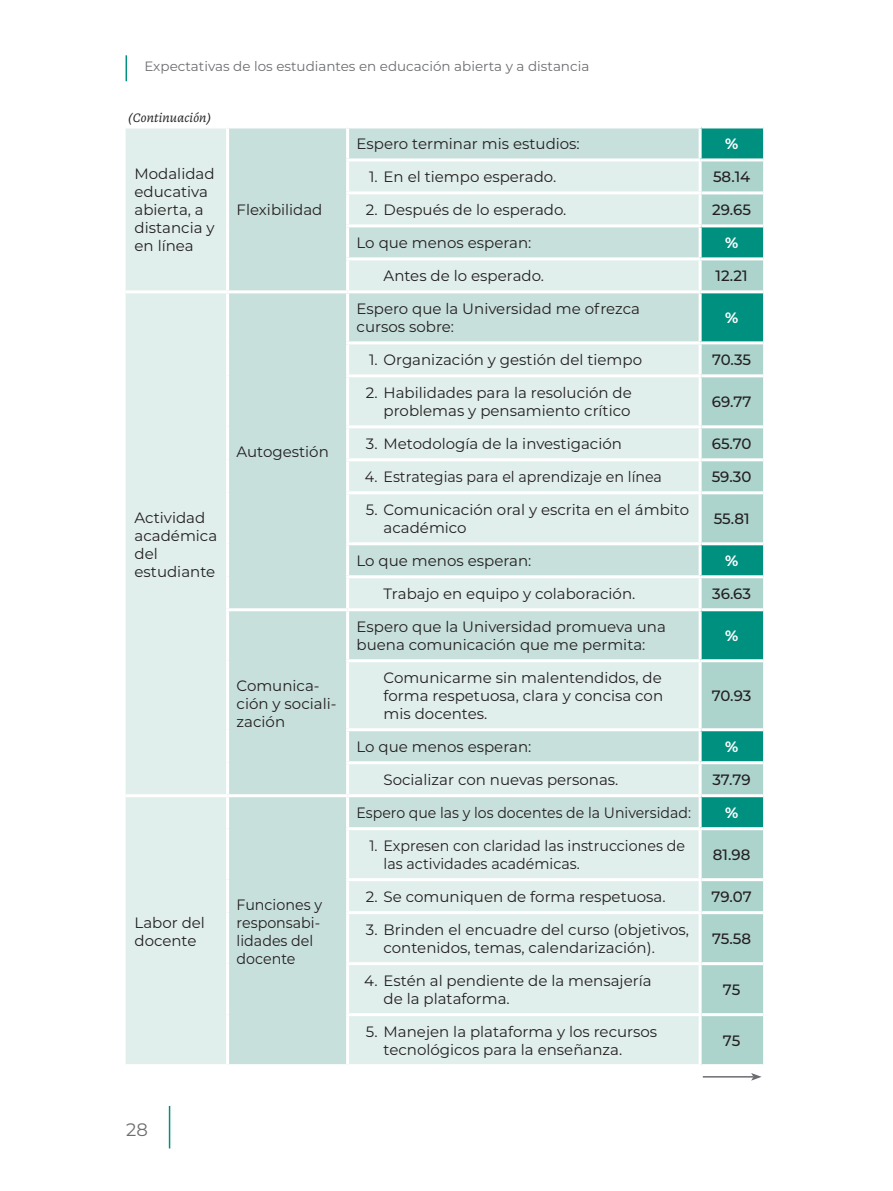
<style>
.page{position:relative;width:893px;height:1191px;background:#fff}
.page>*{position:absolute;margin:0;border:0;box-sizing:border-box;transform-origin:0 0}
.t1{font:18px "Montserrat";color:#6c6d70}
.t2{font:15px/18px "Montserrat";color:#231f20}
.t3{font:15px/18px "Montserrat";color:#231f20;scale:.95 1}
.t4{font:500 15px "Montserrat";color:#231f20}
.t5{font:15px "Montserrat";color:#231f20;scale:.94 1}
.t6{font:700 15px "Montserrat";color:#fff}
.t7{font:13.5px "Montserrat";color:#6c6d70}
.t8{font:italic 12px "GMX";color:#231f20}
</style>
<div class="page">
<hr style="left:169px;top:1106px;width:1px;height:42px;background:#00907f">
<svg style="left:126px;top:55px;width:1px;height:26px"></svg>
<div style="left:126px;top:128px;width:100px;height:936px;background:#e1efec"></div>
<svg style="left:229px;top:128px;width:470px;height:936px;background:#d5e8e4"></svg>
<div style="left:702px;top:128px;width:61px;height:30px;background:#00907f"></div>
<svg style="left:702px;top:161px;width:61px;height:903px;background:#81c2b9"></svg>
<hr style="left:702px;top:224px;width:61px;height:3px;background:#fff">
<hr style="left:702px;top:191px;width:61px;height:3px;background:#fff">
<hr style="left:700px;top:257px;width:63px;height:3px;background:#fff">
<hr style="left:702px;top:458px;width:61px;height:3px;background:#fff">
<hr style="left:346px;top:158px;width:354px;height:3px;background:#fff">
<hr style="left:346px;top:191px;width:356px;height:3px;background:#fff">
<hr style="left:346px;top:224px;width:356px;height:3px;background:#fff">
<hr style="left:346px;top:257px;width:354px;height:3px;background:#fff">
<hr style="left:346px;top:425px;width:356px;height:3px;background:#fff">
<hr style="left:346px;top:458px;width:356px;height:3px;background:#fff">
<hr style="left:346px;top:491px;width:356px;height:3px;background:#fff">
<hr style="left:702px;top:374px;width:61px;height:3px;background:#fff">
<hr style="left:702px;top:425px;width:61px;height:3px;background:#fff">
<hr style="left:702px;top:491px;width:61px;height:3px;background:#fff">
<hr style="left:348px;top:290px;width:352px;height:3px;background:#fff">
<hr style="left:346px;top:341px;width:354px;height:3px;background:#fff">
<hr style="left:346px;top:374px;width:356px;height:3px;background:#fff">
<hr style="left:346px;top:542px;width:356px;height:3px;background:#fff">
<hr style="left:700px;top:290px;width:63px;height:3px;background:#fff">
<hr style="left:702px;top:542px;width:61px;height:3px;background:#fff">
<hr style="left:702px;top:608px;width:61px;height:3px;background:#fff">
<hr style="left:702px;top:728px;width:61px;height:3px;background:#fff">
<hr style="left:702px;top:794px;width:61px;height:3px;background:#fff">
<hr style="left:346px;top:575px;width:354px;height:3px;background:#fff">
<hr style="left:700px;top:341px;width:63px;height:3px;background:#fff">
<hr style="left:700px;top:575px;width:63px;height:3px;background:#fff">
<hr style="left:700px;top:659px;width:63px;height:3px;background:#fff">
<hr style="left:700px;top:761px;width:63px;height:3px;background:#fff">
<hr style="left:700px;top:827px;width:63px;height:3px;background:#fff">
<hr style="left:346px;top:761px;width:354px;height:3px;background:#fff">
<hr style="left:346px;top:728px;width:356px;height:3px;background:#fff">
<hr style="left:348px;top:608px;width:354px;height:3px;background:#fff">
<hr style="left:346px;top:659px;width:354px;height:3px;background:#fff">
<hr style="left:348px;top:794px;width:354px;height:3px;background:#fff">
<hr style="left:346px;top:827px;width:354px;height:3px;background:#fff">
<hr style="left:702px;top:878px;width:61px;height:3px;background:#fff">
<hr style="left:346px;top:878px;width:356px;height:3px;background:#fff">
<hr style="left:702px;top:911px;width:61px;height:3px;background:#fff">
<hr style="left:346px;top:911px;width:356px;height:3px;background:#fff">
<hr style="left:702px;top:962px;width:61px;height:3px;background:#fff">
<hr style="left:346px;top:962px;width:356px;height:3px;background:#fff">
<hr style="left:702px;top:1013px;width:61px;height:3px;background:#fff">
<hr style="left:346px;top:1013px;width:356px;height:3px;background:#fff">
<hr style="left:346px;top:128px;width:3px;height:30px;background:#fff">
<hr style="left:346px;top:161px;width:3px;height:30px;background:#fff">
<hr style="left:346px;top:194px;width:3px;height:30px;background:#fff">
<hr style="left:346px;top:227px;width:3px;height:30px;background:#fff">
<hr style="left:346px;top:260px;width:3px;height:30px;background:#fff">
<hr style="left:228px;top:290px;width:120px;height:3px;background:#fff">
<hr style="left:346px;top:293px;width:3px;height:48px;background:#fff">
<hr style="left:346px;top:344px;width:3px;height:30px;background:#fff">
<hr style="left:346px;top:377px;width:3px;height:48px;background:#fff">
<hr style="left:346px;top:428px;width:3px;height:30px;background:#fff">
<hr style="left:346px;top:461px;width:3px;height:30px;background:#fff">
<hr style="left:346px;top:494px;width:3px;height:48px;background:#fff">
<hr style="left:346px;top:545px;width:3px;height:30px;background:#fff">
<hr style="left:346px;top:578px;width:3px;height:30px;background:#fff">
<hr style="left:226px;top:608px;width:122px;height:3px;background:#fff">
<hr style="left:346px;top:611px;width:3px;height:48px;background:#fff">
<hr style="left:346px;top:662px;width:3px;height:66px;background:#fff">
<hr style="left:346px;top:731px;width:3px;height:30px;background:#fff">
<hr style="left:346px;top:764px;width:3px;height:30px;background:#fff">
<hr style="left:126px;top:290px;width:102px;height:3px;background:#fff">
<hr style="left:228px;top:794px;width:120px;height:3px;background:#fff">
<hr style="left:346px;top:797px;width:3px;height:30px;background:#fff">
<hr style="left:346px;top:830px;width:3px;height:48px;background:#fff">
<hr style="left:346px;top:881px;width:3px;height:30px;background:#fff">
<hr style="left:346px;top:914px;width:3px;height:48px;background:#fff">
<hr style="left:346px;top:965px;width:3px;height:48px;background:#fff">
<hr style="left:346px;top:1016px;width:3px;height:48px;background:#fff">
<hr style="left:126px;top:794px;width:102px;height:3px;background:#fff">
<hr style="left:703px;top:1076px;width:50px;height:1px;background:#6c6d70">
<svg style="left:751px;top:1073px;width:11px;height:7px"></svg>
<p class="t7" style="left:144px;top:57px;width:446px">Expectativas de los estudiantes en educación abierta y a distancia</p>
<p class="t8" style="left:127px;top:111px;width:86px">(Continuación)</p>
<p class="t2" style="left:135px;top:164px;width:82px">Modalidad educativa abierta, a distancia y en línea</p>
<p class="t2" style="left:237px;top:200px;width:87px">Flexibilidad</p>
<p class="t2" style="left:135px;top:508px;width:84px">Actividad académica del estudiante</p>
<p class="t2" style="left:237px;top:442px;width:94px">Autogestión</p>
<p class="t2" style="left:237px;top:675px;width:101px">Comunica&shy;ción y sociali&shy;zación</p>
<p class="t2" style="left:135px;top:912px;width:72px">Labor del docente</p>
<p class="t3" style="left:237px;top:894px;width:92px">Funciones y responsabi&shy;lidades del docente</p>
<p class="t2" style="left:357px;top:134px;width:225px">Espero terminar mis estudios:</p>
<p class="t6" style="left:725px;top:133px;width:15px">%</p>
<p class="t2" style="left:369px;top:167px;width:189px">1. En el tiempo esperado.</p>
<p class="t4" style="left:713px;top:166px;width:39px">58.14</p>
<p class="t2" style="left:366px;top:200px;width:202px">2. Después de lo esperado.</p>
<p class="t4" style="left:712px;top:199px;width:40px">29.65</p>
<p class="t2" style="left:357px;top:233px;width:176px">Lo que menos esperan:</p>
<p class="t6" style="left:725px;top:232px;width:15px">%</p>
<p class="t2" style="left:384px;top:266px;width:162px">Antes de lo esperado.</p>
<p class="t4" style="left:716px;top:265px;width:34px">12.21</p>
<p class="t2" style="left:357px;top:299px;width:285px">Espero que la Universidad me ofrezca cursos sobre:</p>
<p class="t6" style="left:725px;top:307px;width:15px">%</p>
<p class="t2" style="left:369px;top:350px;width:275px">1. Organización y gestión del tiempo</p>
<p class="t4" style="left:712px;top:349px;width:41px">70.35</p>
<p class="t2" style="left:366px;top:383px;width:268px;text-align:right">2. Habilidades para la resolución de problemas y pensamiento crítico</p>
<p class="t4" style="left:712px;top:391px;width:41px">69.77</p>
<p class="t2" style="left:366px;top:434px;width:258px">3. Metodología de la investigación</p>
<p class="t4" style="left:712px;top:433px;width:41px">65.70</p>
<p class="t3" style="left:365px;top:467px;width:314px">4. Estrategias para el aprendizaje en línea</p>
<p class="t4" style="left:712px;top:466px;width:41px">59.30</p>
<p class="t2" style="left:384px;top:500px;width:307px;text-indent:-18px">5. Comunicación oral y escrita en el ámbito académico</p>
<p class="t4" style="left:714px;top:508px;width:37px">55.81</p>
<p class="t2" style="left:357px;top:551px;width:176px">Lo que menos esperan:</p>
<p class="t6" style="left:725px;top:550px;width:15px">%</p>
<p class="t2" style="left:384px;top:584px;width:253px">Trabajo en equipo y colaboración.</p>
<p class="t4" style="left:712px;top:583px;width:41px">36.63</p>
<p class="t2" style="left:357px;top:617px;width:311px">Espero que la Universidad promueva una buena comunicación que me permita:</p>
<p class="t6" style="left:725px;top:625px;width:15px">%</p>
<p class="t2" style="left:384px;top:668px;width:281px;text-align:justify">Comunicarme sin malentendidos, de forma respetuosa, clara y concisa con mis docentes.</p>
<p class="t4" style="left:712px;top:685px;width:41px">70.93</p>
<p class="t2" style="left:357px;top:737px;width:176px">Lo que menos esperan:</p>
<p class="t6" style="left:725px;top:736px;width:15px">%</p>
<p class="t2" style="left:384px;top:770px;width:236px">Socializar con nuevas personas.</p>
<p class="t4" style="left:713px;top:769px;width:40px">37.79</p>
<p class="t5" style="left:357px;top:802px;width:357px">Espero que las y los docentes de la Universidad:</p>
<p class="t6" style="left:725px;top:802px;width:15px">%</p>
<p class="t3" style="left:384px;top:836px;width:319px;text-indent:-14px">1. Expresen con claridad las instrucciones de las actividades académicas.</p>
<p class="t4" style="left:713px;top:844px;width:39px">81.98</p>
<p class="t2" style="left:366px;top:887px;width:301px">2. Se comuniquen de forma respetuosa.</p>
<p class="t4" style="left:711px;top:886px;width:42px">79.07</p>
<p class="t2" style="left:384px;top:920px;width:307px;text-indent:-18px">3. Brinden el encuadre del curso (objetivos, contenidos, temas, calendarización).</p>
<p class="t4" style="left:712px;top:928px;width:40px">75.58</p>
<p class="t2" style="left:384px;top:971px;width:269px;text-indent:-19px">4. Estén al pendiente de la mensajería de la plataforma.</p>
<p class="t4" style="left:723px;top:979px;width:19px">75</p>
<p class="t2" style="left:384px;top:1022px;width:275px;text-indent:-18px">5. Manejen la plataforma y los recursos tecnológicos para la enseñanza.</p>
<p class="t4" style="left:723px;top:1030px;width:19px">75</p>
<p class="t1" style="left:126px;top:1117px;width:23px">28</p>
</div>
